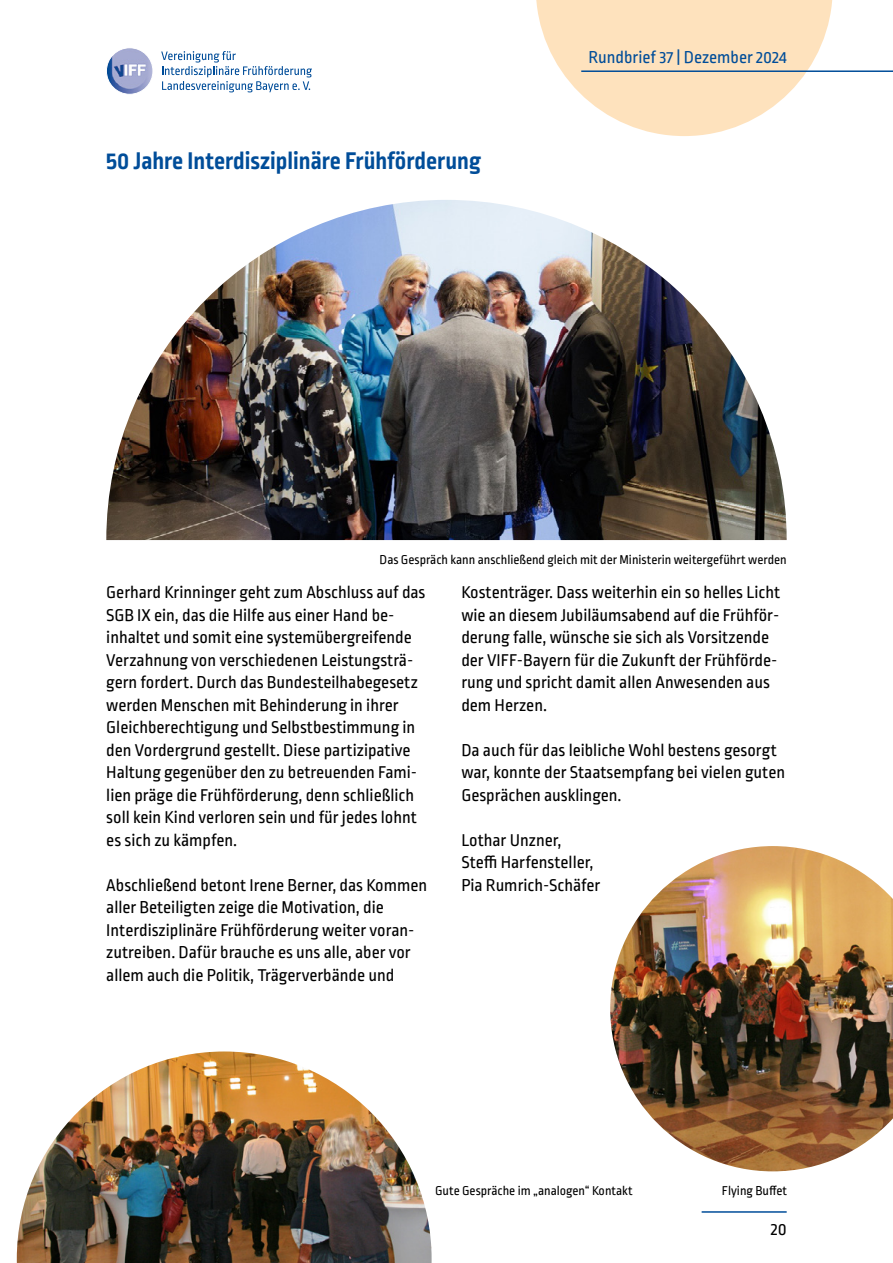
<style>
.page{position:relative;width:893px;height:1263px;background:#fff}
.page>*{position:absolute;margin:0;border:0;box-sizing:border-box;transform-origin:0 0}
.t1{font:700 25.5px "Ropa Sans Pro";color:#004d99}
.t2{font:18px/22.5px "Ropa Sans Pro";color:#000}
.t3{font:18px "Ropa Sans Pro";color:#004d99}
.t4{font:13.5px "Ropa Sans Pro";color:#000}
</style>
<div class="page">
<img style="left:610px;top:846px;width:283px;height:325px">
<img style="left:106px;top:200px;width:681px;height:340px">
<img style="left:17px;top:1051px;width:415px;height:212px">
<svg style="left:536px;top:0;width:297px;height:136px"></svg>
<hr style="left:581px;top:70px;width:312px;height:2px;background:#004d99">
<hr style="left:702px;top:1211px;width:85px;height:2px;background:#004d99">
<svg style="left:161px;top:51px;width:151px;height:41px"></svg>
<img style="left:106px;top:48px;width:47px;height:46px;border-radius:23px">
<div style="left:106px;top:48px;width:47px;height:46px;border:1px solid #fff;border-radius:50%"></div>
<h1 class="t1" style="left:106px;top:146px;width:376px">50 Jahre Interdisziplinäre Frühförderung</h1>
<p class="t3" style="left:588px;top:48px;width:200px">Rundbrief 37 | Dezember 2024</p>
<p class="t4" style="left:380px;top:552px;width:409px">Das Gespräch kann anschließend gleich mit der Ministerin weitergeführt werden</p>
<p class="t2" style="left:106px;top:582px;width:321px">Gerhard Krinninger geht zum Abschluss auf das SGB IX ein, das die Hilfe aus einer Hand be&shy;inhaltet und somit eine systemübergreifende Verzahnung von verschiedenen Leistungsträ&shy;gern fordert. Durch das Bundesteilhabegesetz werden Menschen mit Behinderung in ihrer Gleichberechtigung und Selbstbestimmung in den Vordergrund gestellt. Diese partizipative Haltung gegenüber den zu betreuenden Fami&shy;lien präge die Frühförderung, denn schließlich soll kein Kind verloren sein und für jedes lohnt es sich zu kämpfen.</p>
<p class="t2" style="left:106px;top:874px;width:322px">Abschließend betont Irene Berner, das Kommen aller Beteiligten zeige die Motivation, die Interdisziplinäre Frühförderung weiter voran&shy;zutreiben. Dafür brauche es uns alle, aber vor allem auch die Politik, Trägerverbände und</p>
<p class="t2" style="left:461px;top:582px;width:320px">Kostenträger. Dass weiterhin ein so helles Licht wie an diesem Jubiläumsabend auf die Frühför&shy;derung falle, wünsche sie sich als Vorsitzende der VIFF-Bayern für die Zukunft der Frühförde&shy;rung und spricht damit allen Anwesenden aus dem Herzen.</p>
<p class="t2" style="left:461px;top:739px;width:325px">Da auch für das leibliche Wohl bestens gesorgt war, konnte der Staatsempfang bei vielen guten<br>Gesprächen ausklingen.</p>
<p class="t2" style="left:461px;top:829px;width:141px">Lothar Unzner,<br>Steffi Harfensteller,<br>Pia Rumrich-Schäfer</p>
<p class="t4" style="left:435px;top:1183px;width:199px">Gute Gespräche im „analogen“ Kontakt</p>
<p class="t4" style="left:722px;top:1183px;width:67px">Flying Buffet</p>
<p class="t2" style="left:771px;top:1219px;width:17px">20</p>
</div>
